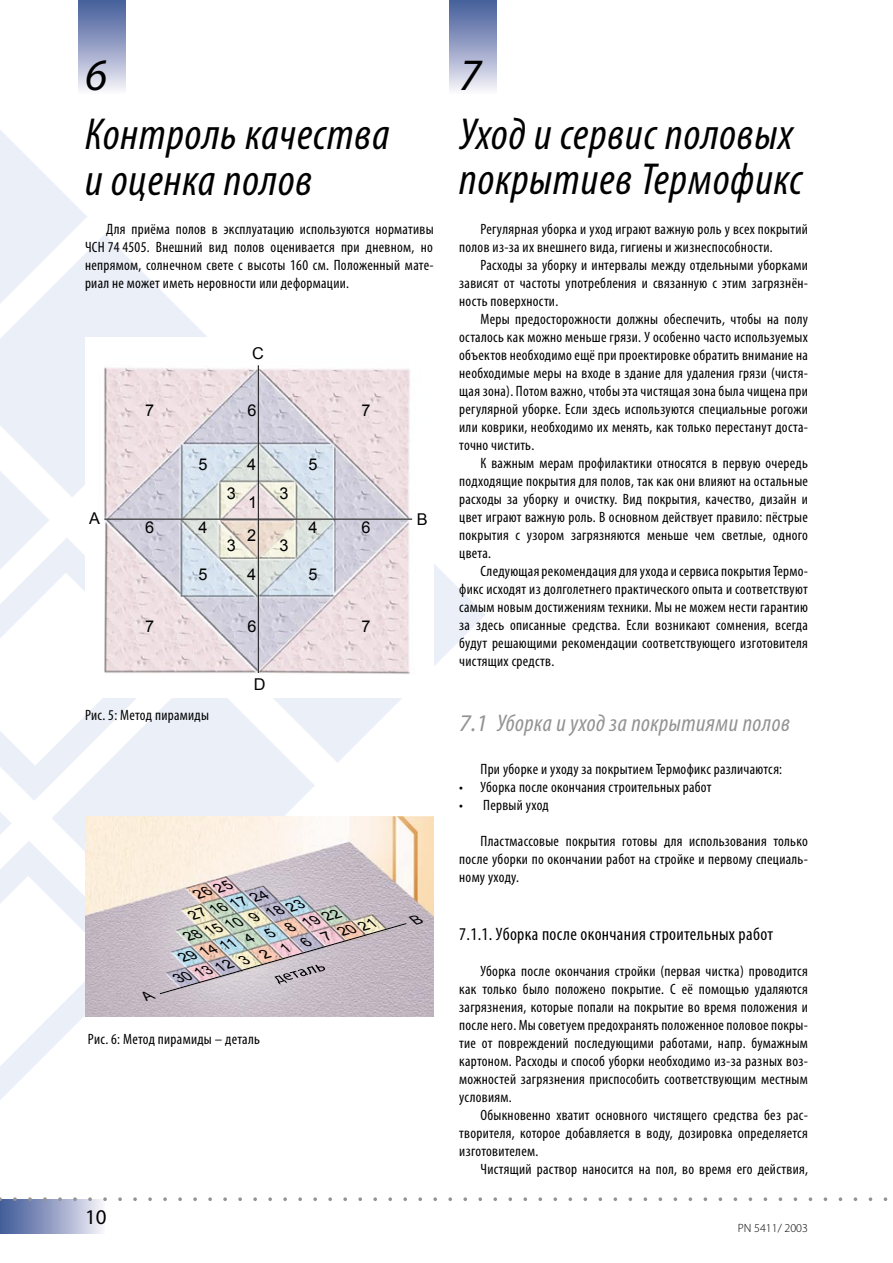
<style>
.page{position:relative;width:893px;height:1263px;background:#fff}
.page>*{position:absolute;margin:0;border:0;box-sizing:border-box;transform-origin:0 0}
.t1{font:italic condensed 45px/45px "Myriad Pro";letter-spacing:.02em;color:#000}
.t2{font:italic 45px "Myriad Pro";color:#000}
.t3{font:italic condensed 24px "Myriad Pro";letter-spacing:.02em;color:#939393}
.t4{font:21px "Myriad Pro";color:#000}
.t5{font:condensed 18px "Myriad Pro";letter-spacing:.02em;color:#000}
.t6{font:16.35px/33.2px "Arial";color:#000}
.t7{font:condensed 15px/18px "Myriad Pro";letter-spacing:.02em;color:#000;text-align:justify}
.t8{font:italic 13.35px "Arial";color:#000;scale:1.12 1}
.t9{font:300 12px "Myriad Pro";color:#000}
.s1{font-stretch:normal}
</style>
<div class="page">
<svg style="left:0;top:130px;width:87px;height:104px"></svg>
<svg style="left:0;top:497px;width:49px;height:41px"></svg>
<svg style="left:0;top:234px;width:207px;height:263px;fill:#ebeff8"></svg>
<svg style="left:222px;top:564px;width:263px;height:144px"></svg>
<svg style="left:0;top:538px;width:182px;height:170px"></svg>
<div style="left:0;top:1199px;width:105px;height:34px;background:linear-gradient(to right,#3d5796,#f4f1f8)"></div>
<svg style="left:0;top:1197px;width:888px;height:6px"></svg>
<div style="left:450px;top:0;width:46px;height:94px;background:linear-gradient(to bottom,#405998,#f5f2f9)"></div>
<img style="left:424px;top:816px;width:10px;height:200px">
<div style="left:85px;top:337px;width:349px;height:360px;background:#fff"></div>
<img style="left:104px;top:365px;width:309px;height:309px">
<hr style="left:104px;top:519px;width:308px;height:1px;background:#000">
<hr style="left:258px;top:365px;width:1px;height:308px;background:#000">
<div style="left:78px;top:0;width:47px;height:94px;background:linear-gradient(to bottom,#405998,#f5f2f9)"></div>
<svg style="left:0;top:708px;width:424px;height:392px"></svg>
<h1 class="t2" style="left:85px;top:47px;width:24px">6</h1>
<h1 class="t1" style="left:85px;top:111px;width:306px;line-height:46.5px">Контроль качества и оценка полов</h1>
<p class="t7" style="left:85px;top:220px;width:350px;text-indent:21px">Для приёма полов в эксплуатацию используются нормативы ЧСН 74 4505. Внешний вид полов оценивается при дневном, но непрямом, солнечном свете с высоты 160 см. Положенный мате&shy;риал не может иметь неровности или деформации.</p>
<p class="t6" style="left:252px;top:337px;width:13px">C</p>
<p class="t6" style="left:248px;top:394px;width:11px">6</p>
<p class="t6" style="left:145px;top:394px;width:11px">7</p>
<p class="t6" style="left:361px;top:394px;width:11px">7</p>
<p class="t6" style="left:247px;top:448px;width:11px">4</p>
<p class="t6" style="left:198px;top:448px;width:11px">5</p>
<p class="t6" style="left:308px;top:448px;width:11px">5</p>
<p class="t6" style="left:227px;top:477px;width:11px">3</p>
<p class="t6" style="left:280px;top:477px;width:11px">3</p>
<p class="t6" style="left:247px;top:485px;width:11px">1<br>2</p>
<p class="t6" style="left:89px;top:502px;width:12px">A</p>
<p class="t6" style="left:417px;top:503px;width:12px">B</p>
<p class="t6" style="left:145px;top:511px;width:11px">6</p>
<p class="t6" style="left:198px;top:511px;width:11px">4</p>
<p class="t6" style="left:361px;top:511px;width:11px">6</p>
<p class="t6" style="left:308px;top:511px;width:11px">4</p>
<p class="t6" style="left:227px;top:529px;width:11px">3</p>
<p class="t6" style="left:280px;top:529px;width:11px">3</p>
<p class="t6" style="left:247px;top:558px;width:11px">4</p>
<p class="t6" style="left:198px;top:558px;width:11px">5</p>
<p class="t6" style="left:308px;top:558px;width:11px">5</p>
<p class="t6" style="left:248px;top:609px;width:11px">6</p>
<p class="t6" style="left:145px;top:609px;width:11px">7</p>
<p class="t6" style="left:361px;top:609px;width:11px">7</p>
<p class="t7" style="left:85px;top:706px;width:125px">Рис. 5: Метод пирамиды</p>
<p class="t6" style="left:254px;top:668px;width:13px">D</p>
<p class="t8" style="left:195px;top:885px;width:36px;rotate:-16deg">26 25</p>
<p class="t8" style="left:190px;top:906px;width:74px;rotate:-16deg">27 16 17 24</p>
<p class="t8" style="left:267px;top:904px;width:36px;rotate:-16deg">18 23</p>
<p class="t8" style="left:303px;top:914px;width:36px;rotate:-16deg">19 22</p>
<p class="t8" style="left:185px;top:927px;width:55px;rotate:-16deg">28 15 10</p>
<p class="t8" style="left:180px;top:949px;width:54px;rotate:-16deg">29 14 11</p>
<p class="t8" style="left:175px;top:970px;width:55px;rotate:-16deg">30 13 12</p>
<p class="t8" style="left:339px;top:923px;width:36px;rotate:-16deg">20 21</p>
<p class="t7" style="left:88px;top:1030px;width:173px">Рис. 6: Метод пирамиды – деталь</p>
<h3 class="t4" style="left:85px;top:1204px;width:23px">10</h3>
<h1 class="t2" style="left:459px;top:47px;width:24px">7</h1>
<h1 class="t1" style="left:459px;top:112px;width:345px">Уход и сервис половых покрытиев Термофикс</h1>
<p class="t7" style="left:459px;top:220px;width:350px;text-indent:21px">Регулярная уборка и уход играют важную роль у всех покрытий полов из-за их внешнего вида, гигиены и жизнеспособности.</p>
<p class="t7" style="left:459px;top:256px;width:350px;text-indent:21px">Расходы за уборку и интервалы между отдельными уборками зависят от частоты употребления и связанную с этим загрязнён&shy;ность поверхности.</p>
<p class="t7" style="left:459px;top:310px;width:350px;text-indent:21px">Меры предосторожности должны обеспечить, чтобы на полу осталось как можно меньше грязи. У особенно часто используемых объектов необходимо ещё при проектировке обратить внимание на необходимые меры на входе в здание для удаления грязи (чистя&shy;щая зона). Потом важно, чтобы эта чистящая зона была чищена при регулярной уборке. Если здесь используются специальные рогожи или коврики, необходимо их менять, как только перестанут доста&shy;точно чистить.</p>
<p class="t7" style="left:459px;top:454px;width:350px;text-indent:21px">К важным мерам профилактики относятся в первую очередь подходящие покрытия для полов, так как они влияют на остальные расходы за уборку и очистку. Вид покрытия, качество, дизайн и цвет играют важную роль. В основном действует правило: пёстрые покрытия с узором загрязняются меньше чем светлые, одного цвета.</p>
<p class="t7" style="left:459px;top:562px;width:350px;text-indent:21px">Следующая рекомендация для ухода и сервиса покрытия Термо&shy;фикс исходят из долголетнего практического опыта и соответствуют самым новым достижениям техники. Мы не можем нести гарантию за здесь описанные средства. Если возникают сомнения, всегда будут решающими рекомендации соответствующего изготовителя чистящих средств.</p>
<h2 class="t3" style="left:459px;top:710px;width:332px"><span class="s1">7.1</span> Уборка и уход за покрытиями полов</h2>
<p class="t7" style="left:480px;top:760px;width:303px">При уборке и уходу за покрытием Термофикс различаются:</p>
<p class="t7" style="left:459px;top:778px;width:254px">• Уборка после окончания строительных работ</p>
<p class="t7" style="left:459px;top:796px;width:91px">• Первый уход</p>
<p class="t7" style="left:459px;top:832px;width:350px;text-indent:21px">Пластмассовые покрытия готовы для использования только после уборки по окончании работ на стройке и первому специаль&shy;ному уходу.</p>
<p class="t5" style="left:459px;top:924px;width:315px">7.1.1. Уборка после окончания строительных работ</p>
<p class="t7" style="left:459px;top:962px;width:350px;text-indent:21px">Уборка после окончания стройки (первая чистка) проводится как только было положено покрытие. С её помощью удаляются загрязнения, которые попали на покрытие во время положения и после него. Мы советуем предохранять положенное половое покры&shy;тие от повреждений последующими работами, напр. бумажным картоном. Расходы и способ уборки необходимо из-за разных воз&shy;можностей загрязнения приспособить соответствующим местным условиям.</p>
<p class="t7" style="left:459px;top:1106px;width:350px;text-indent:21px">Обыкновенно хватит основного чистящего средства без рас&shy;творителя, которое добавляется в воду, дозировка определяется изготовителем.</p>
<p class="t7" style="left:480px;top:1160px;width:329px">Чистящий раствор наносится на пол, во время его действия,</p>
<p class="t9" style="left:738px;top:1221px;width:71px">PN 5411/ 2003</p>
</div>
